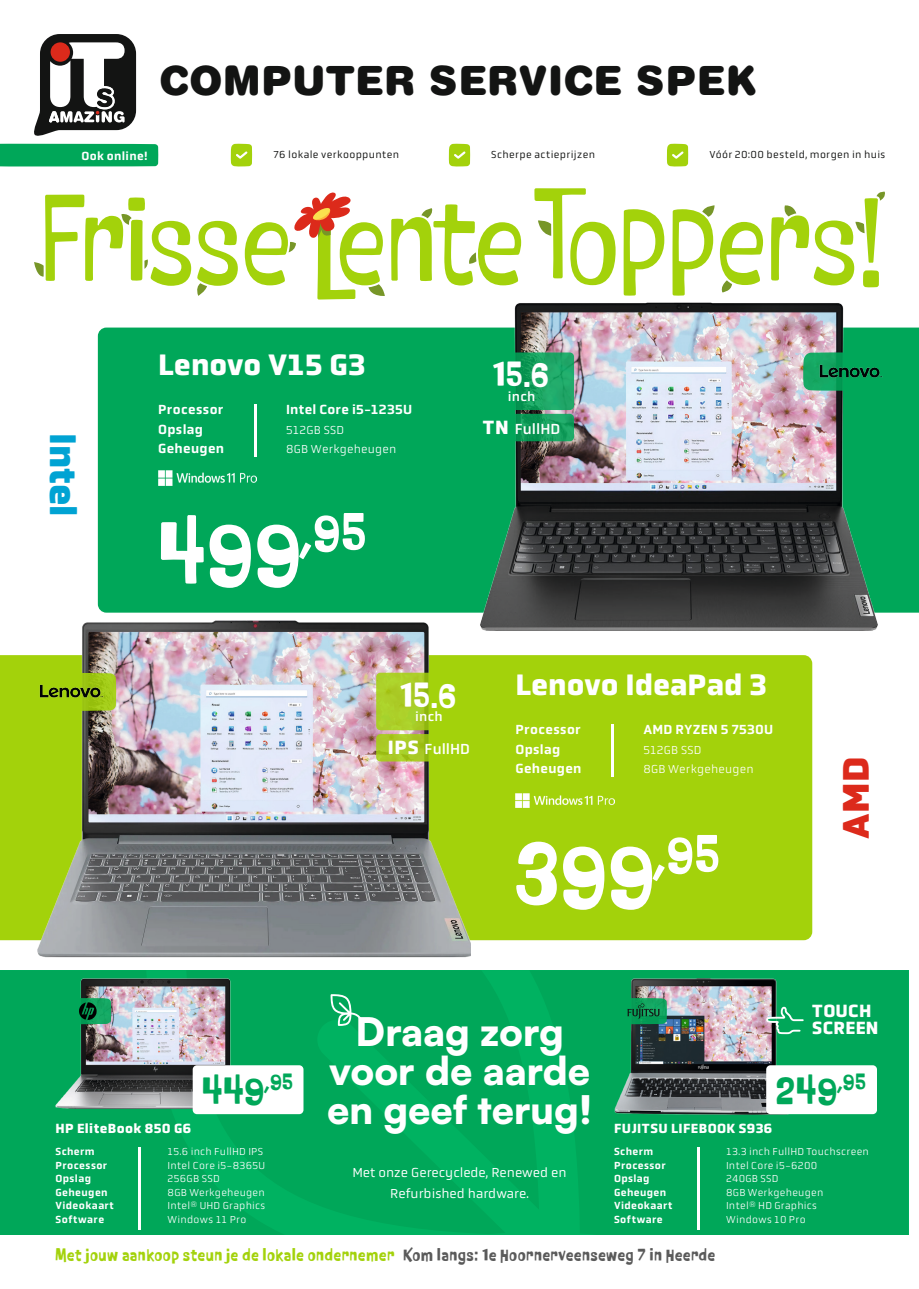
<style>
.page{position:relative;width:919px;height:1289px;background:#fff}
.page>*{position:absolute;margin:0;border:0;box-sizing:border-box;transform-origin:0 0}
.t1{font:700 105px "P22 Nudgewink Pro";letter-spacing:.025em;color:#fff}
.t2{font:700 45px "P22 Nudgewink Pro";letter-spacing:.035em;color:#00a759}
.t3{font:700 40.5px "P22 Nudgewink Pro";color:#fff}
.t4{font:900 40.35px "Helvetica Rounded LT Std";color:#131413}
.t5{font:900 39px/39px "Satoshi";color:#fff;text-align:center}
.t6{font:900 37.5px "Obvia";color:#00a3d3}
.t7{font:900 37.5px "Obvia";color:#dc2a1b}
.t8{font:700 30px "Obvia";color:#fff}
.t9{font:700 19.5px "P22 Nudgewink Pro";letter-spacing:.05em;color:#a3d20b}
.t10{font:700 19.5px "P22 Nudgewink Pro";letter-spacing:.05em;color:#5a5a5a}
.t11{font:700 18px/16.5px "Obvia";letter-spacing:.01em;color:#fff}
.t12{font:15px "Obvia";color:#fff}
.t13{font:500 13.5px/19.5px "Obvia";letter-spacing:.025em;color:#fff}
.t14{font:13.5px/21px "Obvia";color:#fff;text-align:center}
.t15{font:700 13.5px "Obvia";letter-spacing:.03em;color:#fff}
.t16{font:13.5px "Obvia";letter-spacing:.03em;color:#fff}
.t17{font:300 12px/19.5px "Obvia";letter-spacing:.02em;color:#fff}
.t18{font:500 12px "Obvia";letter-spacing:.025em;color:#fff}
.t19{font:300 10.5px/13.5px "Obvia";letter-spacing:.025em;color:#fff}
.t20{font:500 10.5px/13.5px "Obvia";letter-spacing:.035em;color:#fff}
.t21{font:10.5px "Obvia";letter-spacing:.035em;color:#131413}
.s1{font-weight:700;font-size:19.5px}
</style>
<div class="page">
<div style="left:98px;top:327px;width:820px;height:285px;background:#00a759"></div>
<div style="left:0;top:655px;width:812px;height:285px;background:#a3d20b"></div>
<svg style="left:0;top:970px;width:908px;height:265px;background:#00a85a"></svg>
<img style="left:56px;top:978px;width:200px;height:130px">
<img style="left:614px;top:978px;width:176px;height:136px">
<hr style="left:139px;top:1147px;width:2px;height:82px;background:#fff">
<hr style="left:697px;top:1147px;width:2px;height:82px;background:#fff">
<svg style="left:330px;top:994px;width:33px;height:31px"></svg>
<svg style="left:766px;top:1006px;width:37px;height:28px"></svg>
<img style="left:479px;top:302px;width:399px;height:329px">
<img style="left:37px;top:620px;width:433px;height:338px">
<svg style="left:469px;top:414px;width:105px;height:27px;background:#0aa15a"></svg>
<svg style="left:469px;top:352px;width:105px;height:58px;background:#0ea45d"></svg>
<svg style="left:376px;top:734px;width:105px;height:27px;background:#a4cc17"></svg>
<svg style="left:376px;top:672px;width:105px;height:58px;background:#a5ce19"></svg>
<div style="left:193px;top:1065px;width:110px;height:49px;background:#fff;border-radius:4px"></div>
<div style="left:766px;top:1065px;width:110px;height:49px;background:#fff;border-radius:4px"></div>
<hr style="left:254px;top:404px;width:3px;height:53px;background:#fff">
<hr style="left:612px;top:724px;width:2px;height:53px;background:#fff">
<img style="left:158px;top:471px;width:99px;height:14px">
<img style="left:515px;top:793px;width:99px;height:14px">
<svg style="left:0;top:672px;width:116px;height:39px;background:#a2ce11"></svg>
<img style="left:34px;top:679px;width:72px;height:25px">
<svg style="left:803px;top:352px;width:115px;height:39px;background:#0ba75e"></svg>
<img style="left:813px;top:359px;width:72px;height:24px">
<svg style="left:60px;top:998px;width:51px;height:26px"></svg>
<svg style="left:615px;top:998px;width:52px;height:26px"></svg>
<svg style="left:623px;top:209px;width:41px;height:86px"></svg>
<svg style="left:534px;top:188px;width:81px;height:97px"></svg>
<svg style="left:771px;top:191px;width:114px;height:96px"></svg>
<svg style="left:391px;top:204px;width:130px;height:81px"></svg>
<svg style="left:34px;top:195px;width:204px;height:101px"></svg>
<svg style="left:672px;top:205px;width:91px;height:90px"></svg>
<svg style="left:245px;top:192px;width:140px;height:107px"></svg>
<svg style="left:0;top:34px;width:158px;height:133px"></svg>
<svg style="left:231px;top:144px;width:21px;height:23px"></svg>
<svg style="left:448px;top:144px;width:22px;height:23px"></svg>
<svg style="left:666px;top:144px;width:22px;height:23px"></svg>
<h3 class="t4" style="left:159px;top:55px;width:598px">COMPUTER SERVICE SPEK</h3>
<p class="t18" style="left:81px;top:148px;width:68px">Ook online!</p>
<p class="t21" style="left:273px;top:148px;width:127px">76 lokale verkooppunten</p>
<p class="t21" style="left:491px;top:148px;width:105px">Scherpe actieprijzen</p>
<p class="t21" style="left:709px;top:148px;width:177px">Vóór 20:00 besteld, morgen in huis</p>
<h3 class="t6" style="left:86px;top:433px;width:85px;rotate:90deg">Intel</h3>
<h3 class="t8" style="left:158px;top:346px;width:209px">Lenovo V15 G3</h3>
<p class="t13" style="left:158px;top:400px;width:68px">Processor<br>Opslag<br>Geheugen</p>
<p class="t13" style="left:286px;top:400px;width:128px">Intel Core i5-1235U</p>
<p class="t17" style="left:286px;top:420px;width:112px">512GB SSD<br>8GB Werkgeheugen</p>
<h1 class="t1" style="left:158px;top:493px;width:209px">499<sup>,95</sup></h1>
<h3 class="t3" style="left:493px;top:352px;width:57px">15.6</h3>
<p class="t16" style="left:507px;top:388px;width:29px">inch</p>
<h3 class="t12" style="left:483px;top:420px;width:79px"><span class="s1">TN</span> FullHD</h3>
<h3 class="t3" style="left:400px;top:672px;width:57px">15.6</h3>
<p class="t16" style="left:415px;top:708px;width:29px">inch</p>
<h3 class="t12" style="left:388px;top:740px;width:84px"><span class="s1">IPS</span> FullHD</h3>
<h3 class="t8" style="left:515px;top:667px;width:253px">Lenovo IdeaPad 3</h3>
<p class="t13" style="left:515px;top:720px;width:68px">Processor<br>Opslag<br>Geheugen</p>
<p class="t13" style="left:643px;top:720px;width:131px">AMD RYZEN 5 7530U</p>
<p class="t17" style="left:643px;top:740px;width:112px">512GB SSD<br>8GB Werkgeheugen</p>
<h1 class="t1" style="left:515px;top:815px;width:205px">399<sup>,95</sup></h1>
<h3 class="t7" style="left:833px;top:838px;width:83px;rotate:-90deg">AMD</h3>
<h3 class="t11" style="left:812px;top:1003px;width:68px">TOUCH<br>SCREEN</h3>
<h3 class="t5" style="left:327px;top:1009px;width:267px">Draag zorg voor de aarde en geef terug!</h3>
<p class="t14" style="left:352px;top:1162px;width:216px">Met onze Gerecyclede, Renewed en<br>Refurbished hardware.</p>
<h2 class="t2" style="left:202px;top:1064px;width:92px">449<sup>,95</sup></h2>
<h2 class="t2" style="left:776px;top:1064px;width:91px">249<sup>,95</sup></h2>
<p class="t15" style="left:55px;top:1120px;width:137px">HP EliteBook 850 G6</p>
<p class="t20" style="left:55px;top:1144px;width:60px">Scherm<br>Processor<br>Opslag<br>Geheugen<br>Videokaart<br>Software</p>
<p class="t19" style="left:167px;top:1144px;width:99px">15.6 inch FullHD IPS<br>Intel Core i5-8365U<br>256GB SSD<br>8GB Werkgeheugen<br>Intel® UHD Graphics<br>Windows 11 Pro</p>
<p class="t15" style="left:614px;top:1120px;width:160px">FUJITSU LIFEBOOK S936</p>
<p class="t20" style="left:614px;top:1144px;width:60px">Scherm<br>Processor<br>Opslag<br>Geheugen<br>Videokaart<br>Software</p>
<p class="t19" style="left:726px;top:1144px;width:144px">13.3 inch FullHD Touchscreen<br>Intel Core i5-6200<br>240GB SSD<br>8GB Werkgeheugen<br>Intel® HD Graphics<br>Windows 10 Pro</p>
<h3 class="t9" style="left:55px;top:1244px;width:340px">Met jouw aankoop steun je de lokale ondernemer</h3>
<h3 class="t10" style="left:403px;top:1244px;width:313px">Kom langs: 1e Hoornerveenseweg 7 in Heerde</h3>
</div>
